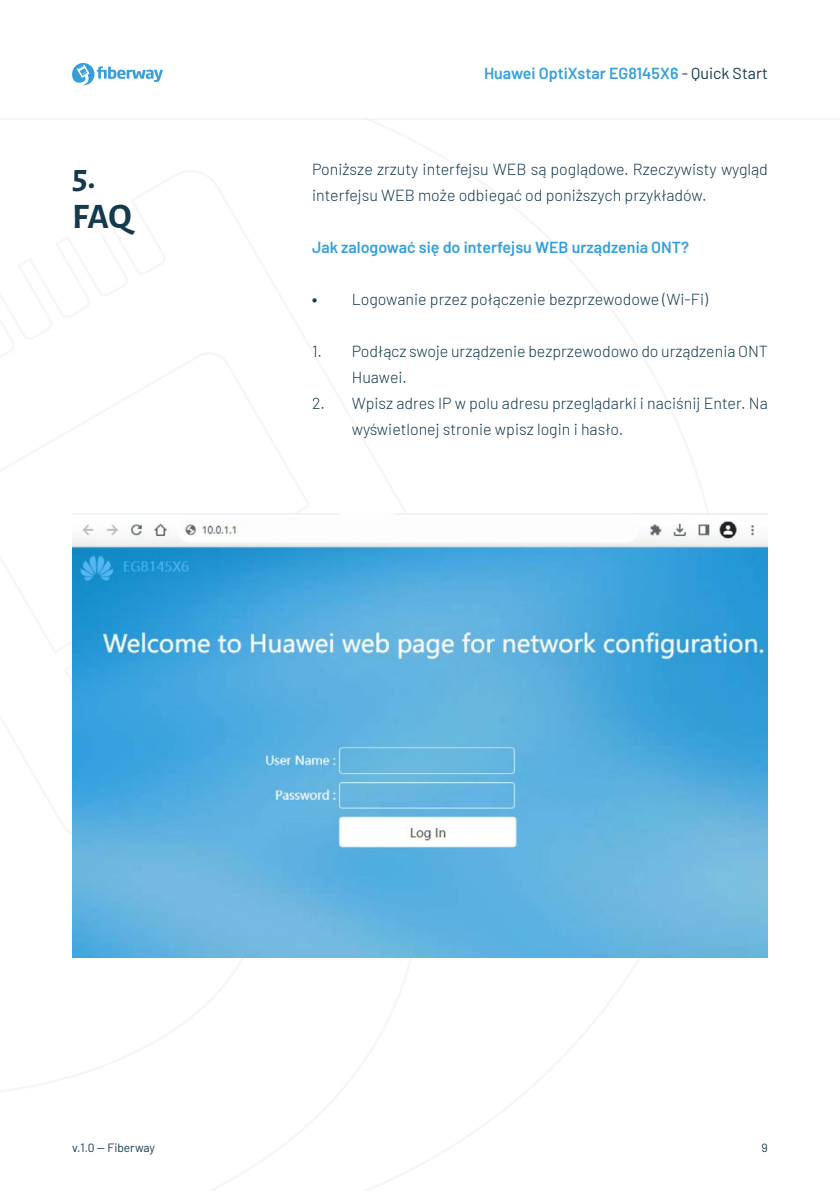
<style>
.page{position:relative;width:840px;height:1191px;background:#fff}
.page>*{position:absolute;margin:0;border:0;box-sizing:border-box;transform-origin:0 0}
.t1{font:700 36px/40px "Alegreya Sans";color:#153a4e}
.t2{font:300 16px/26px "Barlow";color:#153a4e}
.t3{font:600 16px "Barlow";color:#359fda}
.t4{font:12px "Barlow";color:#153a4e}
.s1{font-weight:400;color:#153a4e}
.s2{font-weight:700}
</style>
<div class="page">
<svg style="left:72px;top:63px;width:91px;height:22px"></svg>
<hr style="left:0;top:119px;width:839px;height:1px;background:#ededed">
<img style="left:72px;top:513px;width:695px;height:444px">
<p class="t3" style="left:483px;top:61px;width:285px">Huawei OptiXstar EG8145X6 <span class="s1">- Quick Start</span></p>
<h1 class="t1" style="left:72px;top:153px;width:61px">5.<br>FAQ</h1>
<p class="t2" style="left:312px;top:155px;width:457px">Poniższe zrzuty interfejsu WEB są poglądowe. Rzeczywisty wygląd interfejsu WEB może odbiegać od poniższych przykładów.</p>
<p class="t3" style="left:312px;top:235px;width:378px">Jak zalogować się do interfejsu WEB urządzenia ONT?</p>
<p class="t2" style="left:312px;top:285px;width:397px"><span class="s2">•</span> Logowanie przez połączenie bezprzewodowe (Wi-Fi)</p>
<p class="t2" style="left:351px;top:337px;width:417px;text-indent:-40px">1. Podłącz swoje urządzenie bezprzewodowo do urządzenia ONT<br>Huawei.</p>
<p class="t2" style="left:351px;top:389px;width:417px;text-indent:-40px">2. Wpisz adres IP w polu adresu przeglądarki i naciśnij Enter. Na wyświetlonej stronie wpisz login i hasło.</p>
<p class="t4" style="left:72px;top:1139px;width:84px">v.1.0 — Fiberway</p>
<p class="t4" style="left:761px;top:1139px;width:8px">9</p>
</div>
